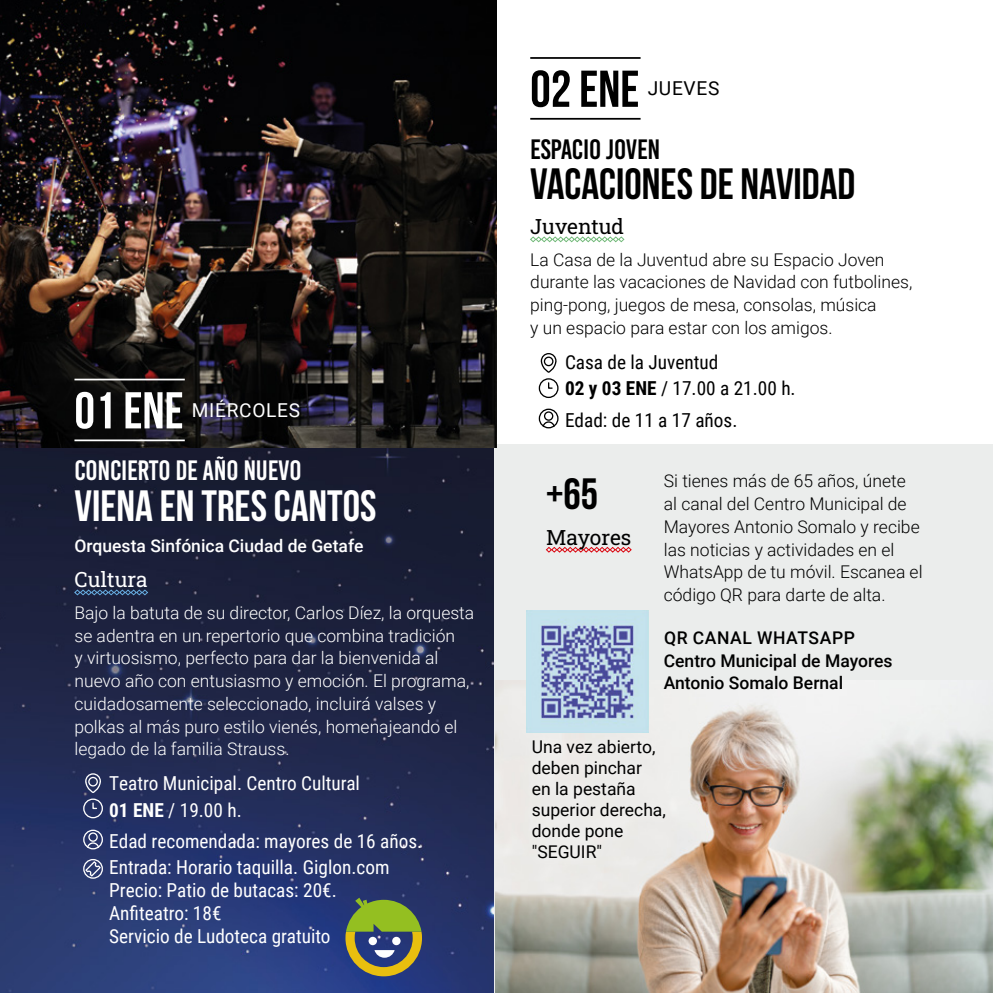
<style>
.page{position:relative;width:993px;height:993px;background:#fff}
.page>*{position:absolute;margin:0;border:0;box-sizing:border-box;transform-origin:0 0}
.t1{font:700 51.62px "Bebas Neue";color:#fff}
.t2{font:700 51.62px "Bebas Neue";color:#000}
.t3{font:700 43.75px "Bebas Neue";color:#000}
.t4{font:700 43.75px "Bebas Neue";color:#fff}
.t5{font:28px "Bebas Kai";letter-spacing:-.01em;color:#fff}
.t6{font:28px "Bebas Kai";letter-spacing:-.01em;color:#000}
.t7{font:21px "Roboto Slab";color:#000}
.t8{font:21px "Roboto Slab";color:#fff}
.t9{font:19.25px/26.2px "Roboto Condensed";color:#fff}
.t10{font:19.25px/26.2px "Roboto Condensed";color:#000}
.t11{font:19.07px "Roboto";letter-spacing:.035em;color:#fff}
.t12{font:19.07px "Roboto";letter-spacing:.035em;color:#000}
.t13{font:300 17.5px/22.8px "Roboto";color:#000}
.t14{font:300 17.5px/22.8px "Roboto";color:#fff}
.t15{font:17.5px/21px "Roboto";color:#000}
.t16{font:500 17.5px/22.8px "Roboto";color:#000}
.t17{font:500 17.5px "Roboto";color:#fff}
.s1{font-weight:700}
</style>
<div class="page">
<img style="left:0;top:447px;width:494px;height:545px">
<div style="left:494px;top:444px;width:498px;height:548px;background:#ebedec"></div>
<img style="left:495px;top:680px;width:497px;height:312px">
<img style="left:0;top:0;width:496px;height:447px">
<svg style="left:74px;top:589px;width:74px;height:6px"></svg>
<svg style="left:530px;top:236px;width:94px;height:6px"></svg>
<svg style="left:545px;top:546px;width:86px;height:6px"></svg>
<hr style="left:530px;top:57px;width:110px;height:2px;background:#000">
<hr style="left:530px;top:118px;width:110px;height:2px;background:#000">
<hr style="left:74px;top:378px;width:111px;height:2px;background:#fff">
<hr style="left:74px;top:439px;width:111px;height:2px;background:#fff">
<svg style="left:345px;top:897px;width:77px;height:78px"></svg>
<svg style="left:538px;top:353px;width:21px;height:45px"></svg>
<svg style="left:82px;top:772px;width:22px;height:46px"></svg>
<div style="left:543px;top:411px;width:10px;height:9px;border:1px solid #000;border-radius:50%"></div>
<div style="left:538px;top:408px;width:20px;height:20px;border:1px solid #000;border-radius:50%"></div>
<svg style="left:541px;top:420px;width:14px;height:7px"></svg>
<div style="left:88px;top:832px;width:10px;height:9px;border:1px solid #fff;border-radius:50%"></div>
<div style="left:83px;top:829px;width:20px;height:20px;border:1px solid #fff;border-radius:50%"></div>
<svg style="left:86px;top:841px;width:14px;height:7px"></svg>
<img style="left:526px;top:610px;width:122px;height:119px">
<img style="left:0;top:709px;width:1px;height:283px">
<div style="left:521px;top:729px;width:154px;height:139px;background:#edecea"></div>
<svg style="left:82px;top:858px;width:22px;height:21px"></svg>
<h1 class="t1" style="left:74px;top:382px;width:111px">01 ENE</h1>
<p class="t11" style="left:192px;top:396px;width:110px">MIÉRCOLES</p>
<h3 class="t5" style="left:74px;top:455px;width:228px">CONCIERTO DE AÑO NUEVO</h3>
<h2 class="t4" style="left:74px;top:481px;width:303px">VIENA EN TRES CANTOS</h2>
<p class="t17" style="left:74px;top:533px;width:290px">Orquesta Sinfónica Ciudad de Getafe</p>
<p class="t8" style="left:74px;top:565px;width:75px">Cultura</p>
<p class="t14" style="left:74px;top:600px;width:401px">Bajo la batuta de su director, Carlos Díez, la orquesta se adentra en un repertorio que combina tradición<br>y virtuosismo, perfecto para dar la bienvenida al nuevo año con entusiasmo y emoción. El programa, cuidadosamente seleccionado, incluirá valses y polkas al más puro estilo vienés, homenajeando el legado de la familia Strauss.</p>
<p class="t9" style="left:109px;top:769px;width:252px">Teatro Municipal. Centro Cultural<br><span class="s1">01 ENE</span> / 19.00 h.</p>
<p class="t9" style="left:109px;top:827px;width:314px">Edad recomendada: mayores de 16 años.<br>Entrada: Horario taquilla. Giglon.com</p>
<p class="t9" style="left:109px;top:878px;width:229px;line-height:22.8px">Precio: Patio de butacas: 20€.<br>Anfiteatro: 18€<br>Servicio de Ludoteca gratuito</p>
<h1 class="t2" style="left:530px;top:61px;width:111px">02 ENE</h1>
<p class="t12" style="left:647px;top:75px;width:73px">JUEVES</p>
<h3 class="t6" style="left:530px;top:134px;width:132px">ESPACIO JOVEN</h3>
<h2 class="t3" style="left:530px;top:160px;width:326px">VACACIONES DE NAVIDAD</h2>
<p class="t7" style="left:530px;top:212px;width:95px">Juventud</p>
<p class="t13" style="left:530px;top:247px;width:383px">La Casa de la Juventud abre su Espacio Joven durante las vacaciones de Navidad con futbolines, ping-pong, juegos de mesa, consolas, música<br>y un espacio para estar con los amigos.</p>
<p class="t10" style="left:565px;top:348px;width:232px">Casa de la Juventud<br><span class="s1">02 y 03 ENE</span> / 17.00 a 21.00 h.</p>
<p class="t10" style="left:565px;top:406px;width:174px">Edad: de 11 a 17 años.</p>
<h2 class="t3" style="left:546px;top:470px;width:53px">+65</h2>
<p class="t7" style="left:546px;top:522px;width:87px">Mayores</p>
<p class="t13" style="left:663px;top:469px;width:260px">Si tienes más de 65 años, únete al canal del Centro Municipal de<br>Mayores Antonio Somalo y recibe las noticias y actividades en el<br>WhatsApp de tu móvil. Escanea el código QR para darte de alta.</p>
<p class="t16" style="left:663px;top:625px;width:230px">QR CANAL WHATSAPP<br>Centro Municipal de Mayores<br>Antonio Somalo Bernal</p>
<p class="t15" style="left:531px;top:735px;width:136px">Una vez abierto, deben pinchar<br>en la pestaña superior derecha, donde pone "SEGUIR"</p>
</div>
